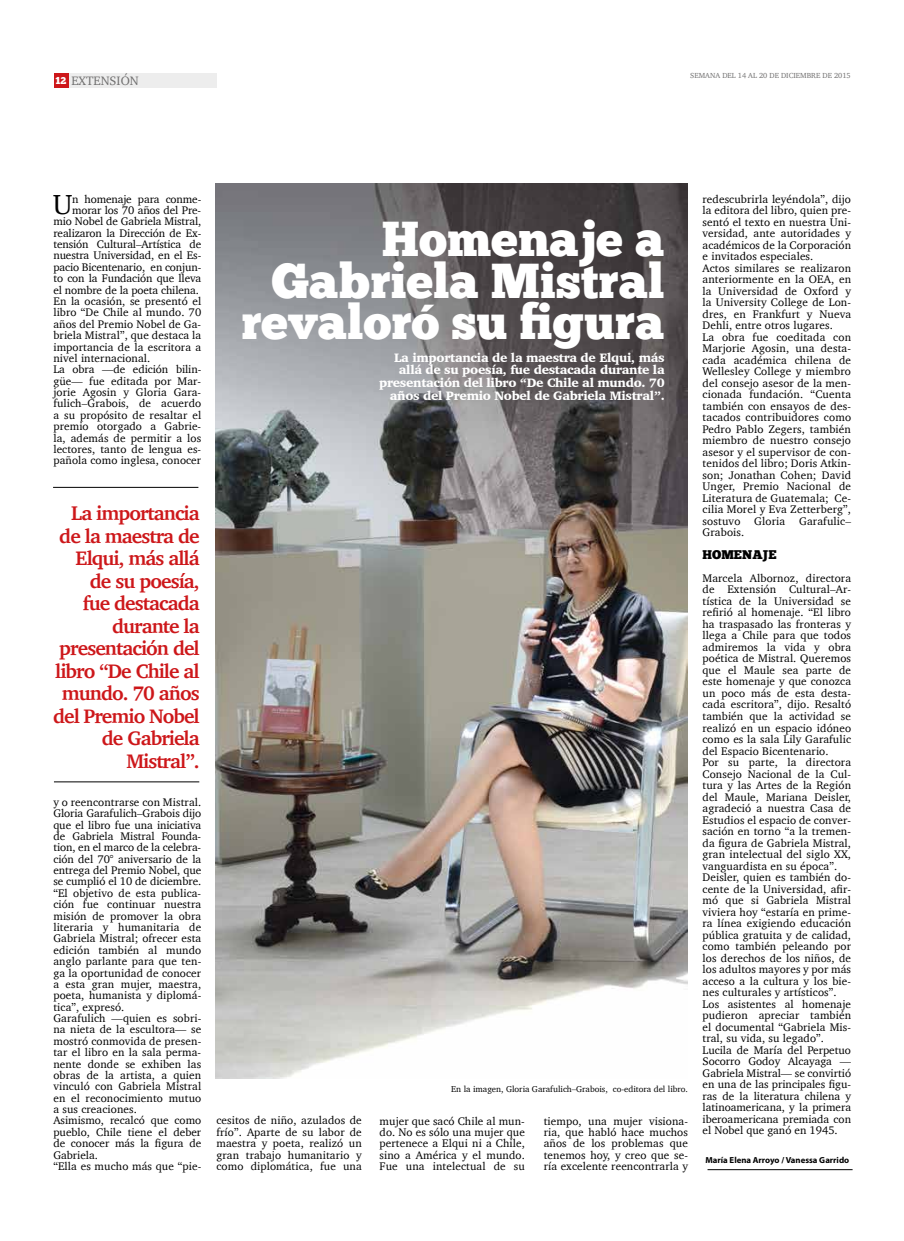
<style>
.page{position:relative;width:904px;height:1241px;background:#fff}
.page>*{position:absolute;margin:0;border:0;box-sizing:border-box;transform-origin:0 0}
.t1{font:48.75px/41.2px "Chunk Five Ex";color:#fff;text-align:right}
.t2{font:28.25px "Charter";color:#000}
.t3{font:700 20px/22.5px "Charter";letter-spacing:-.045em;color:#cd171a;text-align:right}
.t4{font:900 12.5px/12.5px "Charter";letter-spacing:-.025em;color:#fff;text-align:right}
.t5{font:12.5px "Charter";color:#706f6f}
.t6{font:12.5px "Chunk Five Ex";color:#000}
.t7{font:11.25px/11.5px "Charter";letter-spacing:.01em;color:#000}
.t8{font:11.25px "Charter";letter-spacing:-.01em;color:#000}
.t9{font:8.75px "Charter";color:#000}
.t10{font:700 8.75px "Myriad Pro";color:#000}
.t11{font:7.5px "Charter";color:#706f6f}
.s1{font-family:"Chunk Five Ex";font-size:10px;color:#fff}
</style>
<div class="page">
<img style="left:215px;top:183px;width:473px;height:895px">
<div style="left:54px;top:73px;width:14px;height:14px;background:#cd171a"></div>
<div style="left:69px;top:73px;width:148px;height:14px;background:#ededed"></div>
<hr style="left:707px;top:1169px;width:145px;height:1px;background:#000">
<hr style="left:54px;top:781px;width:145px;height:1px;background:#000">
<hr style="left:53px;top:487px;width:145px;height:1px;background:#000">
<p class="t5" style="left:55px;top:70px;width:85px"><span class="s1">12</span> EXTENSIÓN</p>
<p class="t11" style="left:690px;top:69px;width:162px">SEMANA DEL 14 AL 20 DE DICIEMBRE DE 2015</p>
<h2 class="t2" style="left:53px;top:180px;width:21px">U</h2>
<p class="t7" style="left:72px;top:193px;width:131px">n homenaje para conme-</p>
<p class="t8" style="left:72px;top:200px;width:131px">morar los 70 años del Pre-</p>
<p class="t8" style="left:53px;top:212px;width:149px">mio Nobel de Gabriela Mistral,</p>
<p class="t8" style="left:53px;top:223px;width:149px">realizaron la Dirección de Ex-</p>
<p class="t8" style="left:53px;top:234px;width:149px">tensión Cultural–Artística de</p>
<p class="t8" style="left:53px;top:246px;width:149px">nuestra Universidad, en el Es-</p>
<p class="t7" style="left:53px;top:261px;width:149px">pacio Bicentenario, en conjun-</p>
<p class="t8" style="left:53px;top:268px;width:149px">to con la Fundación que lleva</p>
<p class="t8" style="left:53px;top:280px;width:147px">el nombre de la poeta chilena.</p>
<p class="t7" style="left:53px;top:295px;width:149px">En la ocasión, se presentó el</p>
<p class="t7" style="left:53px;top:306px;width:149px">libro “De Chile al mundo. 70</p>
<p class="t7" style="left:53px;top:318px;width:149px">años del Premio Nobel de Ga-</p>
<p class="t7" style="left:53px;top:329px;width:149px">briela Mistral”, que destaca la</p>
<p class="t7" style="left:53px;top:341px;width:149px">importancia de la escritora a</p>
<p class="t7" style="left:53px;top:352px;width:98px">nivel internacional.</p>
<p class="t7" style="left:53px;top:363px;width:149px">La obra —de edición bilin-</p>
<p class="t7" style="left:53px;top:375px;width:149px">güe— fue editada por Mar-</p>
<p class="t7" style="left:53px;top:386px;width:149px">jorie Agosin y Gloria Gara-</p>
<p class="t7" style="left:53px;top:397px;width:149px">fulich–Grabois, de acuerdo</p>
<p class="t7" style="left:53px;top:409px;width:149px">a su propósito de resaltar el</p>
<p class="t7" style="left:53px;top:420px;width:149px">premio otorgado a Gabrie-</p>
<p class="t7" style="left:53px;top:432px;width:149px">la, además de permitir a los</p>
<p class="t7" style="left:53px;top:443px;width:149px">lectores, tanto de lengua es-</p>
<p class="t7" style="left:53px;top:454px;width:149px">pañola como inglesa, conocer</p>
<h3 class="t3" style="left:53px;top:502px;width:148px">La importancia de la maestra de<br>Elqui, más allá de su poesía,<br>fue destacada durante la presentación del libro “De Chile al mundo. 70 años del Premio Nobel de Gabriela<br>Mistral”.</h3>
<p class="t7" style="left:53px;top:796px;width:149px">y o reencontrarse con Mistral.<br>Gloria Garafulich–Grabois dijo que el libro fue una iniciativa de Gabriela Mistral Founda&shy;tion, en el marco de la celebra&shy;ción del 70° aniversario de la entrega del Premio Nobel, que se cumplió el 10 de diciembre. “El objetivo de esta publica&shy;ción fue continuar nuestra misión de promover la obra literaria y humanitaria de<br>Gabriela Mistral; ofrecer esta edición también al mundo anglo parlante para que ten&shy;ga la oportunidad de conocer a esta gran mujer, maestra, poeta, humanista y diplomá&shy;tica”, expresó.<br>Garafulich —quien es sobri&shy;na nieta de la escultora— se mostró conmovida de presen&shy;tar el libro en la sala perma&shy;nente donde se exhiben las obras de la artista, a quien vinculó con Gabriela Mistral en el reconocimiento mutuo a sus creaciones.<br>Asimismo, recalcó que como pueblo, Chile tiene el deber de conocer más la figura de<br>Gabriela.<br>“Ella es mucho más que “pie-</p>
<h1 class="t1" style="left:241px;top:218px;width:424px">Homenaje a<br>Gabriela Mistral revaloró su figura</h1>
<p class="t4" style="left:379px;top:351px;width:287px">La importancia de la maestra de Elqui, más allá de su poesía, fue destacada durante la presentación del libro “De Chile al mundo. 70 años del Premio Nobel de Gabriela Mistral”.</p>
<p class="t7" style="left:216px;top:1114px;width:147px;text-align:justify">cesitos de niño, azulados de frío”. Aparte de su labor de maestra y poeta, realizó un gran trabajo humanitario y como diplomática, fue una</p>
<p class="t9" style="left:451px;top:1081px;width:238px">En la imagen, Gloria Garafulich–Grabois, co-editora del libro.</p>
<p class="t7" style="left:379px;top:1114px;width:147px;text-align:justify">mujer que sacó Chile al mun&shy;do. No es sólo una mujer que pertenece a Elqui ni a Chile, sino a América y el mundo.<br>Fue una intelectual de su</p>
<p class="t7" style="left:543px;top:1114px;width:146px;text-align:justify">tiempo, una mujer visiona&shy;ria, que habló hace muchos años de los problemas que tenemos hoy, y creo que se&shy;ría excelente reencontrarla y</p>
<p class="t7" style="left:702px;top:193px;width:150px">redescubrirla leyéndola”, dijo la editora del libro, quien pre&shy;sentó el texto en nuestra Uni&shy;versidad, ante autoridades y académicos de la Corporación e invitados especiales.<br>Actos similares se realizaron anteriormente en la OEA, en la Universidad de Oxford y la University College de Lon&shy;dres, en Frankfurt y Nueva<br>Dehli, entre otros lugares.<br>La obra fue coeditada con<br>Marjorie Agosin, una desta&shy;cada académica chilena de<br>Wellesley College y miembro del consejo asesor de la men&shy;cionada fundación. “Cuenta también con ensayos de des&shy;tacados contribuidores como<br>Pedro Pablo Zegers, también miembro de nuestro consejo asesor y el supervisor de con&shy;tenidos del libro; Doris Atkin&shy;son; Jonathan Cohen; David<br>Unger, Premio Nacional de<br>Literatura de Guatemala; Ce&shy;cilia Morel y Eva Zetterberg”, sostuvo Gloria Garafulic–<br>Grabois.</p>
<p class="t6" style="left:702px;top:545px;width:76px">HOMENAJE</p>
<p class="t7" style="left:702px;top:572px;width:150px">Marcela Albornoz, directora de Extensión Cultural–Ar&shy;tística de la Universidad se refirió al homenaje. “El libro ha traspasado las fronteras y llega a Chile para que todos admiremos la vida y obra poética de Mistral. Queremos que el Maule sea parte de este homenaje y que conozca un poco más de esta desta&shy;cada escritora”, dijo. Resaltó también que la actividad se realizó en un espacio idóneo como es la sala Lily Garafulic del Espacio Bicentenario.<br>Por su parte, la directora<br>Consejo Nacional de la Cul&shy;tura y las Artes de la Región del Maule, Mariana Deisler, agradeció a nuestra Casa de<br>Estudios el espacio de conver&shy;sación en torno “a la tremen&shy;da figura de Gabriela Mistral, gran intelectual del siglo XX, vanguardista en su época”.<br>Deisler, quien es también do&shy;cente de la Universidad, afir&shy;mó que si Gabriela Mistral viviera hoy “estaría en prime&shy;ra línea exigiendo educación pública gratuita y de calidad, como también peleando por los derechos de los niños, de los adultos mayores y por más acceso a la cultura y los bie&shy;nes culturales y artísticos”.<br>Los asistentes al homenaje pudieron apreciar también el documental “Gabriela Mis&shy;tral, su vida, su legado”.<br>Lucila de María del Perpetuo<br>Socorro Godoy Alcayaga —<br>Gabriela Mistral— se convirtió en una de las principales figu&shy;ras de la literatura chilena y latinoamericana, y la primera iberoamericana premiada con el Nobel que ganó en 1945.</p>
<p class="t10" style="left:705px;top:1154px;width:145px">María Elena Arroyo / Vanessa Garrido</p>
</div>
